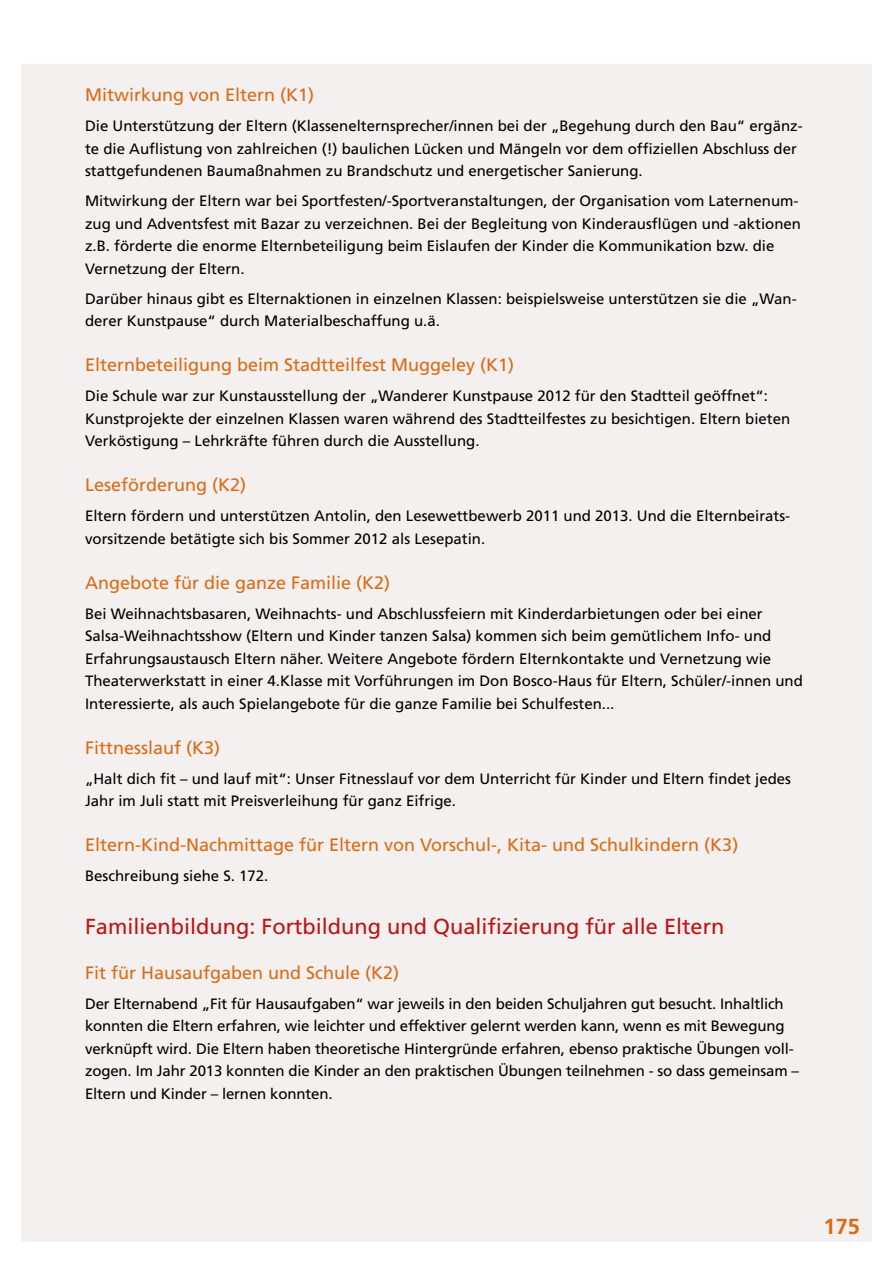
<style>
.page{position:relative;width:893px;height:1263px;background:#fff}
.page>*{position:absolute;margin:0;border:0;box-sizing:border-box;transform-origin:0 0}
.t1{font:21.75px "Frutiger";color:#bd1414}
.t2{font:700 21.75px "Frutiger";color:#dc6a14}
.t3{font:18px "Frutiger";color:#dc6a14}
.t4{font:15px/22.5px "Frutiger";color:#000}
</style>
<div class="page">
<div style="left:21px;top:64px;width:851px;height:1178px;background:#f3f0ef"></div>
<p class="t3" style="left:85px;top:84px;width:231px">Mitwirkung von Eltern (K1)</p>
<p class="t4" style="left:85px;top:115px;width:719px">Die Unterstützung der Eltern (Klassenelternsprecher/innen bei der „Begehung durch den Bau“ ergänz&shy;te die Auflistung von zahlreichen (!) baulichen Lücken und Mängeln vor dem offiziellen Abschluss der stattgefundenen Baumaßnahmen zu Brandschutz und energetischer Sanierung.</p>
<p class="t4" style="left:85px;top:190px;width:717px">Mitwirkung der Eltern war bei Sportfesten/-Sportveranstaltungen, der Organisation vom Laternenum&shy;zug und Adventsfest mit Bazar zu verzeichnen. Bei der Begleitung von Kinderausflügen und -aktionen z.B. förderte die enorme Elternbeteiligung beim Eislaufen der Kinder die Kommunikation bzw. die Vernetzung der Eltern.</p>
<p class="t4" style="left:85px;top:287px;width:713px">Darüber hinaus gibt es Elternaktionen in einzelnen Klassen: beispielsweise unterstützen sie die „Wan&shy;derer Kunstpause“ durch Materialbeschaffung u.ä.</p>
<p class="t3" style="left:85px;top:354px;width:431px">Elternbeteiligung beim Stadtteilfest Muggeley (K1)</p>
<p class="t4" style="left:85px;top:385px;width:707px">Die Schule war zur Kunstausstellung der „Wanderer Kunstpause 2012 für den Stadtteil geöffnet“:<br>Kunstprojekte der einzelnen Klassen waren während des Stadtteilfestes zu besichtigen. Eltern bieten<br>Verköstigung – Lehrkräfte führen durch die Ausstellung.</p>
<p class="t3" style="left:85px;top:474px;width:163px">Leseförderung (K2)</p>
<p class="t4" style="left:85px;top:505px;width:707px">Eltern fördern und unterstützen Antolin, den Lesewettbewerb 2011 und 2013. Und die Elternbeirats&shy;vorsitzende betätigte sich bis Sommer 2012 als Lesepatin.</p>
<p class="t3" style="left:85px;top:572px;width:307px">Angebote für die ganze Familie (K2)</p>
<p class="t4" style="left:85px;top:602px;width:719px">Bei Weihnachtsbasaren, Weihnachts- und Abschlussfeiern mit Kinderdarbietungen oder bei einer Salsa-Weihnachtsshow (Eltern und Kinder tanzen Salsa) kommen sich beim gemütlichem Info- und Erfahrungsaustausch Eltern näher. Weitere Angebote fördern Elternkontakte und Vernetzung wie Theaterwerkstatt in einer 4.Klasse mit Vorführungen im Don Bosco-Haus für Eltern, Schüler/-innen und Interessierte, als auch Spielangebote für die ganze Familie bei Schulfesten...</p>
<p class="t3" style="left:85px;top:737px;width:137px">Fittnesslauf (K3)</p>
<p class="t4" style="left:85px;top:767px;width:708px">„Halt dich fit – und lauf mit“: Unser Fitnesslauf vor dem Unterricht für Kinder und Eltern findet jedes<br>Jahr im Juli statt mit Preisverleihung für ganz Eifrige.</p>
<p class="t3" style="left:85px;top:834px;width:655px">Eltern-Kind-Nachmittage für Eltern von Vorschul-, Kita- und Schulkindern (K3)</p>
<p class="t4" style="left:85px;top:865px;width:185px">Beschreibung siehe S. 172.</p>
<h1 class="t1" style="left:85px;top:913px;width:641px">Familienbildung: Fortbildung und Qualifizierung für alle Eltern</h1>
<p class="t3" style="left:85px;top:962px;width:316px">Fit für Hausaufgaben und Schule (K2)</p>
<p class="t4" style="left:85px;top:992px;width:715px">Der Elternabend „Fit für Hausaufgaben“ war jeweils in den beiden Schuljahren gut besucht. Inhaltlich konnten die Eltern erfahren, wie leichter und effektiver gelernt werden kann, wenn es mit Bewegung verknüpft wird. Die Eltern haben theoretische Hintergründe erfahren, ebenso praktische Übungen voll&shy;zogen. Im Jahr 2013 konnten die Kinder an den praktischen Übungen teilnehmen - so dass gemeinsam – Eltern und Kinder – lernen konnten.</p>
<h1 class="t2" style="left:824px;top:1213px;width:38px">175</h1>
</div>
